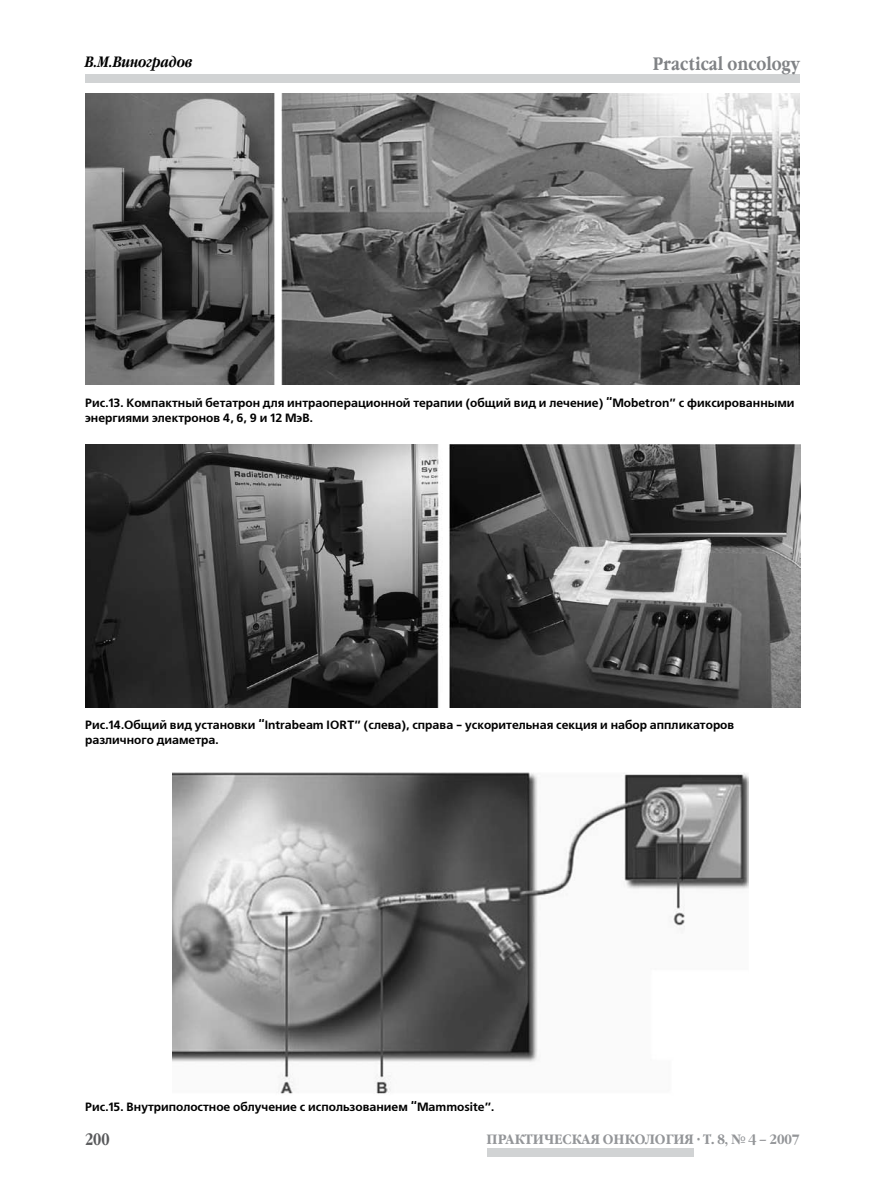
<style>
.page{position:relative;width:872px;height:1191px;background:#fff}
.page>*{position:absolute;margin:0;border:0;box-sizing:border-box;transform-origin:0 0}
.t1{font:700 18px "Garamond Narrow C";color:#808285}
.t2{font:700 16.5px "Garamond Narrow C";color:#58595b}
.t3{font:italic 700 15px "Garamond Narrow C";color:#000}
.t4{font:700 13.5px "Garamond C";color:#939598;scale:.9 1}
.t5{font:700 12px/15px "Free Set C";color:#000}
</style>
<div class="page">
<div style="left:85px;top:74px;width:714px;height:9px;background:#d1d3d4"></div>
<div style="left:487px;top:1148px;width:206px;height:8px;background:#d1d3d4"></div>
<img style="left:85px;top:94px;width:714px;height:290px">
<img style="left:172px;top:772px;width:576px;height:322px">
<img style="left:85px;top:444px;width:715px;height:263px">
<p class="t3" style="left:85px;top:54px;width:109px">В.М.Виноградов</p>
<h1 class="t1" style="left:653px;top:53px;width:148px">Practical oncology</h1>
<p class="t5" style="left:85px;top:395px;width:711px">Рис.13. Компактный бетатрон для интраоперационной терапии (общий вид и лечение) “Mobetron” с фиксированными энергиями электронов 4, 6, 9 и 12 МэВ.</p>
<p class="t5" style="left:85px;top:718px;width:650px">Рис.14.Общий вид установки “Intrabeam IORT” (слева), справа - ускорительная секция и набор аппликаторов различного диаметра.</p>
<p class="t5" style="left:85px;top:1099px;width:411px">Рис.15. Внутриполостное облучение с использованием “Mammosite”.</p>
<h2 class="t2" style="left:85px;top:1130px;width:26px">200</h2>
<p class="t4" style="left:486px;top:1132px;width:349px">ПРАКТИЧЕСКАЯ ОНКОЛОГИЯ · Т. 8, № 4 – 2007</p>
</div>
